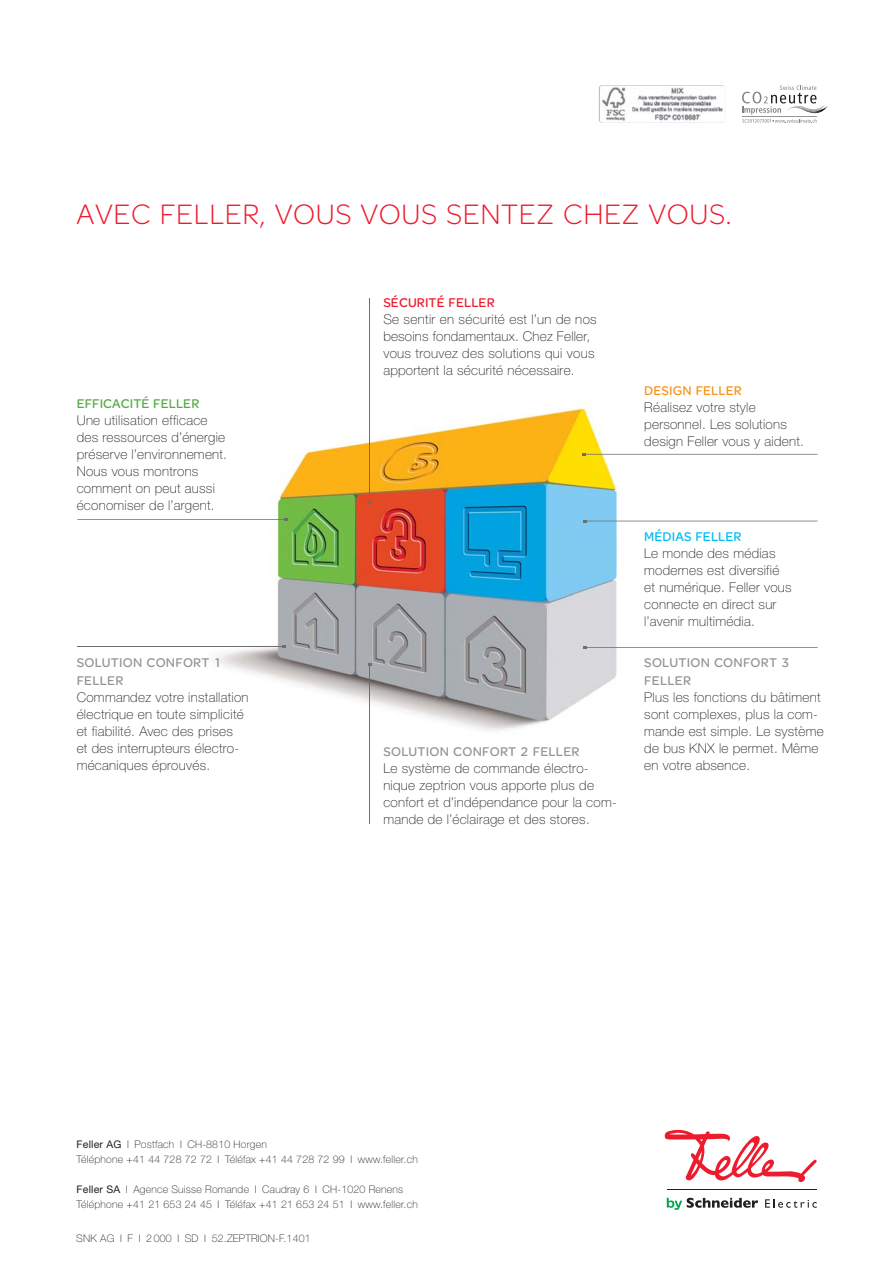
<style>
.page{position:relative;width:893px;height:1263px;background:#fff}
.page>*{position:absolute;margin:0;border:0;box-sizing:border-box;transform-origin:0 0}
.t1{font:300 30px "SE Optimist";letter-spacing:.02em;color:#ed1b2e}
.t2{font:100 13.5px/17.1px "Helvetica Neue LT Pro";letter-spacing:.02em;color:#231f20}
.t3{font:13.5px/17.1px "SE Optimist";letter-spacing:.02em;color:#939598}
.t4{font:13.5px "SE Optimist";letter-spacing:.01em;color:#58aa47}
.t5{font:13.5px "SE Optimist";letter-spacing:.01em;color:#ed1b2e}
.t6{font:13.5px "SE Optimist";letter-spacing:.01em;color:#f7931d}
.t7{font:13.5px "SE Optimist";letter-spacing:.01em;color:#00bdf2}
.t8{font:100 10.5px/15px "Helvetica Neue LT Pro";letter-spacing:.02em;color:#231f20}
.s1{font-weight:400}
</style>
<div class="page">
<img style="left:217px;top:402px;width:422px;height:329px">
<hr style="left:369px;top:298px;width:1px;height:205px;background:#6d6e70">
<hr style="left:583px;top:454px;width:234px;height:1px;background:#6d6e70">
<hr style="left:584px;top:521px;width:233px;height:1px;background:#6d6e70">
<hr style="left:584px;top:647px;width:233px;height:1px;background:#6d6e70">
<hr style="left:369px;top:665px;width:1px;height:159px;background:#6d6e70">
<hr style="left:77px;top:646px;width:207px;height:1px;background:#6d6e70">
<hr style="left:77px;top:519px;width:208px;height:1px;background:#6d6e70">
<svg style="left:666px;top:1198px;width:92px;height:12px"></svg>
<svg style="left:765px;top:1199px;width:51px;height:9px"></svg>
<svg style="left:664px;top:1130px;width:152px;height:53px"></svg>
<hr style="left:667px;top:1189px;width:149px;height:1px;background:#231f20">
<hr style="left:741px;top:116px;width:75px;height:1px;background:#939598">
<svg style="left:742px;top:85px;width:86px;height:38px"></svg>
<img style="left:599px;top:85px;width:126px;height:38px;border-radius:3px">
<h1 class="t1" style="left:77px;top:196px;width:656px">AVEC FELLER, VOUS VOUS SENTEZ CHEZ VOUS.</h1>
<p class="t4" style="left:77px;top:399px;width:124px">EFFICACITÉ FELLER</p>
<p class="t2" style="left:77px;top:413px;width:152px">Une utilisation efficace des ressources d’énergie préserve l’environnement.<br>Nous vous montrons comment on peut aussi économiser de l’argent.</p>
<p class="t3" style="left:77px;top:656px;width:147px">SOLUTION CONFORT 1<br>FELLER</p>
<p class="t2" style="left:77px;top:690px;width:173px">Commandez votre installation électrique en toute simplicité et fiabilité. Avec des prises<br>et des interrupteurs électro&shy;mécaniques éprouvés.</p>
<p class="t5" style="left:383px;top:298px;width:113px">SÉCURITÉ FELLER</p>
<p class="t2" style="left:383px;top:312px;width:215px">Se sentir en sécurité est l’un de nos besoins fondamentaux. Chez Feller, vous trouvez des solutions qui vous apportent la sécurité nécessaire.</p>
<p class="t6" style="left:644px;top:386px;width:99px">DESIGN FELLER</p>
<p class="t2" style="left:644px;top:400px;width:161px">Réalisez votre style personnel. Les solutions design Feller vous y aident.</p>
<p class="t3" style="left:383px;top:744px;width:198px">SOLUTION CONFORT 2 FELLER</p>
<p class="t2" style="left:383px;top:761px;width:235px">Le système de commande électro&shy;nique zeptrion vous apporte plus de confort et d’indépendance pour la com&shy;mande de l’éclairage et des stores.</p>
<p class="t7" style="left:644px;top:532px;width:99px">MÉDIAS FELLER</p>
<p class="t2" style="left:644px;top:546px;width:149px">Le monde des médias modernes est diversifié et numérique. Feller vous connecte en direct sur l’avenir multimédia.</p>
<p class="t3" style="left:644px;top:656px;width:147px">SOLUTION CONFORT 3<br>FELLER</p>
<p class="t2" style="left:644px;top:690px;width:181px">Plus les fonctions du bâtiment sont complexes, plus la com&shy;mande est simple. Le système de bus KNX le permet. Même en votre absence.</p>
<p class="t8" style="left:77px;top:1138px;width:343px"><span class="s1">Feller AG</span> I Postfach I CH-8810 Horgen<br>Téléphone +41 44 728 72 72 I Téléfax +41 44 728 72 99 I www.feller.ch</p>
<p class="t8" style="left:77px;top:1183px;width:343px"><span class="s1">Feller SA</span> I Agence Suisse Romande I Caudray 6 I CH-1020 Renens<br>Téléphone +41 21 653 24 45 I Téléfax +41 21 653 24 51 I www.feller.ch</p>
<p class="t8" style="left:76px;top:1232px;width:236px">SNK AG I F I 2 000 I SD I 52.ZEPTRION-F.1401</p>
</div>
